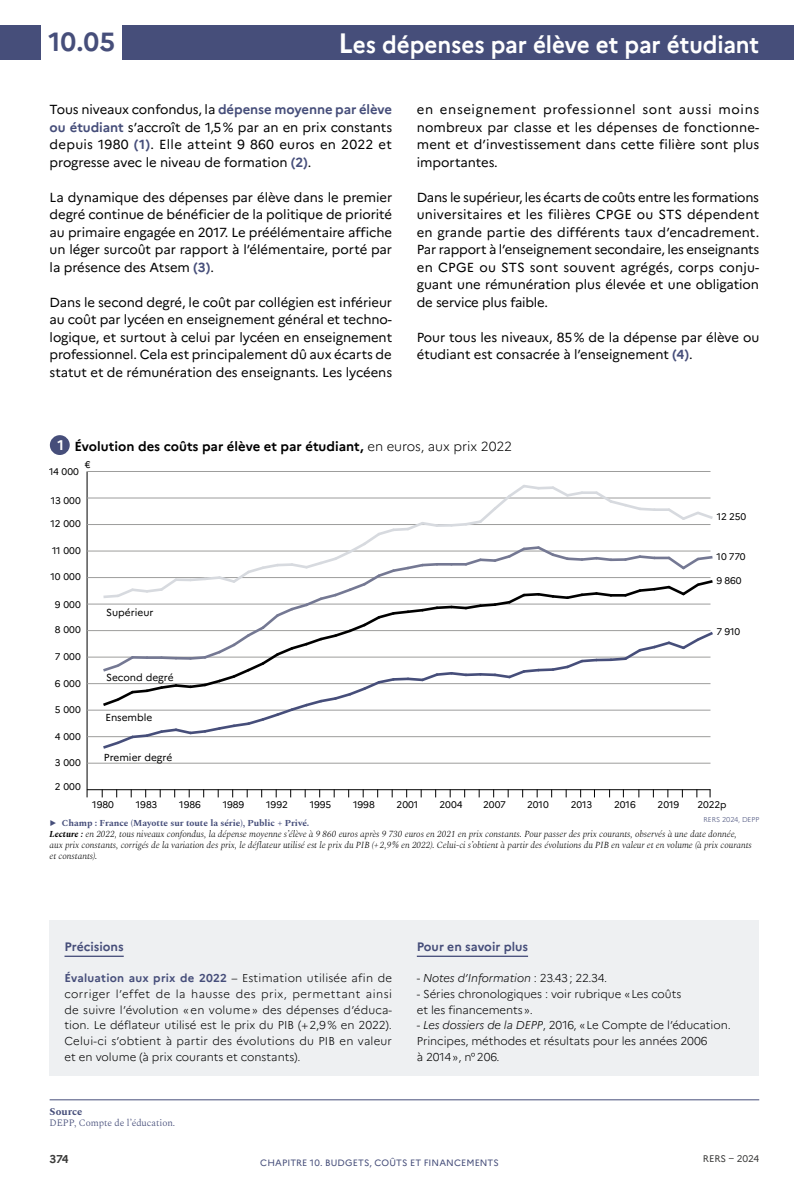
<style>
.page{position:relative;width:794px;height:1191px;background:#fff}
.page>*{position:absolute;margin:0;border:0;box-sizing:border-box;transform-origin:0 0}
.N__page_fiche{font:700 26.25px "Marianne";color:#464e7a}
.Titre_fiche{font:700 23.62px "Marianne";letter-spacing:-.005em;color:#fff;scale:.95 1}
.texte_courant{font:13.12px/17.5px "Marianne";letter-spacing:-.005em;color:#000;text-align:justify}
.t1{font:700 13.12px "Marianne";color:#000}
.titre_Pour_en_savoir{font:700 12.25px "Marianne";color:#464e7a}
.titre_Précisions{font:700 12.25px "Marianne";color:#464e7a}
.txt_Précisions{font:300 11.38px/15.8px "Marianne";letter-spacing:-.005em;color:#000}
.t2{font:italic 300 11.38px "Marianne";letter-spacing:-.005em;color:#000}
.t3{font:700 11.38px "Marianne";color:#3c3c3b}
.titre_Source{font:700 10.5px "Spectral";color:#464e7a}
.t4{font:10.15px "Marianne";color:#000}
.t5{font:9.62px "Marianne";color:#000}
.txt_sources{font:300 9.62px "Spectral";color:#464e7a}
.t6{font:9.62px "Marianne";letter-spacing:-.005em;color:#3c3c3b}
.Note_de_lecture{font:italic 300 9.1px/11px "Spectral";color:#000}
.t7{font:700 9.1px "Spectral";color:#464e7a}
.t8{font:9.1px "Marianne";letter-spacing:.01em;color:#464e7a}
.figure_et_tableaux{font:300 7px "Marianne";color:#464e7a}
.s1{font-size:28px}
.s2{font-weight:700;color:#464e7a}
.s3{font-size:14px;color:#fff}
.s4{font-weight:300}
.s5{font-weight:700}
.s6{font-style:normal}
.s7{font-style:italic}
</style>
<div class="page">
<div style="left:0;top:25px;width:794px;height:35px;background:#464e7a"></div>
<div style="left:50px;top:920px;width:709px;height:155px;background:#eef0f2"></div>
<hr style="left:64px;top:955px;width:60px;height:2px;background:#464e7a">
<hr style="left:417px;top:955px;width:111px;height:2px;background:#464e7a">
<div style="left:42px;top:19px;width:80px;height:44px;background:#fff"></div>
<hr style="left:50px;top:1099px;width:709px;height:1px;background:#464e7a">
<div style="left:50px;top:435px;width:20px;height:20px;background:#464e7a;border-radius:50%"></div>
<hr style="left:87px;top:789px;width:623px;height:1px;background:#000">
<hr style="left:87px;top:471px;width:1px;height:318px;background:#000">
<hr style="left:87px;top:763px;width:623px;height:1px;background:#9d9d9c">
<hr style="left:87px;top:736px;width:623px;height:1px;background:#9d9d9c">
<hr style="left:87px;top:710px;width:623px;height:1px;background:#9d9d9c">
<hr style="left:87px;top:683px;width:623px;height:1px;background:#9d9d9c">
<hr style="left:87px;top:657px;width:623px;height:1px;background:#9d9d9c">
<hr style="left:87px;top:630px;width:623px;height:1px;background:#9d9d9c">
<hr style="left:87px;top:604px;width:623px;height:1px;background:#9d9d9c">
<hr style="left:87px;top:577px;width:623px;height:1px;background:#9d9d9c">
<hr style="left:87px;top:551px;width:623px;height:1px;background:#9d9d9c">
<hr style="left:87px;top:524px;width:623px;height:1px;background:#9d9d9c">
<hr style="left:87px;top:498px;width:623px;height:1px;background:#9d9d9c">
<hr style="left:87px;top:471px;width:623px;height:1px;background:#9d9d9c">
<svg style="left:100px;top:485px;width:613px;height:264px"></svg>
<p class="N__page_fiche" style="left:49px;top:26px;width:68px">10.05</p>
<p class="Titre_fiche" style="left:338px;top:30px;width:444px"><span class="s1">L</span>es dépenses par élève et par étudiant</p>
<p class="texte_courant" style="left:50px;top:101px;width:344px">Tous niveaux confondus, la <span class="s2">dépense moyenne par élève ou étudiant</span> s’accroît de 1,5% par an en prix constants depuis 1980 <span class="s2">(1)</span>. Elle atteint 9 860 euros en 2022 et progresse avec le niveau de formation <span class="s2">(2)</span>.</p>
<p class="texte_courant" style="left:50px;top:188px;width:344px">La dynamique des dépenses par élève dans le premier degré continue de bénéficier de la politique de priorité au primaire engagée en 2017. Le préélémentaire affiche un léger surcoût par rapport à l’élémentaire, porté par la présence des Atsem <span class="s2">(3)</span>.</p>
<p class="texte_courant" style="left:50px;top:293px;width:344px">Dans le second degré, le coût par collégien est inférieur au coût par lycéen en enseignement général et techno&shy;logique, et surtout à celui par lycéen en enseignement professionnel. Cela est principalement dû aux écarts de statut et de rémunération des enseignants. Les lycéens</p>
<p class="texte_courant" style="left:417px;top:101px;width:344px">en enseignement professionnel sont aussi moins nombreux par classe et les dépenses de fonctionne&shy;ment et d’investissement dans cette filière sont plus importantes.</p>
<p class="texte_courant" style="left:417px;top:188px;width:344px">Dans le supérieur, les écarts de coûts entre les formations universitaires et les filières CPGE ou STS dépendent en grande partie des différents taux d’encadrement.<br>Par rapport à l’enseignement secondaire, les enseignants en CPGE ou STS sont souvent agrégés, corps conju&shy;guant une rémunération plus élevée et une obligation de service plus faible.</p>
<p class="texte_courant" style="left:417px;top:328px;width:344px">Pour tous les niveaux, 85% de la dépense par élève ou étudiant est consacrée à l’enseignement <span class="s2">(4)</span>.</p>
<p class="t1" style="left:57px;top:439px;width:456px"><span class="s3">1</span> Évolution des coûts par élève et par étudiant, <span class="s4">en euros, aux prix 2022</span></p>
<p class="t5" style="left:85px;top:458px;width:7px">€</p>
<p class="t5" style="left:49px;top:465px;width:32px">14 000</p>
<p class="t5" style="left:51px;top:494px;width:32px">13 000</p>
<p class="t5" style="left:51px;top:517px;width:32px">12 000</p>
<p class="t5" style="left:52px;top:545px;width:30px">11 000</p>
<p class="t5" style="left:51px;top:571px;width:32px">10 000</p>
<p class="t5" style="left:55px;top:598px;width:27px">9 000</p>
<p class="t5" style="left:55px;top:624px;width:27px">8 000</p>
<p class="t5" style="left:55px;top:650px;width:27px">7 000</p>
<p class="t5" style="left:55px;top:677px;width:27px">6 000</p>
<p class="t5" style="left:55px;top:703px;width:27px">5 000</p>
<p class="t5" style="left:55px;top:730px;width:27px">4 000</p>
<p class="t5" style="left:55px;top:757px;width:27px">3 000</p>
<p class="t5" style="left:55px;top:780px;width:27px">2 000</p>
<p class="t4" style="left:106px;top:606px;width:49px">Supérieur</p>
<p class="t4" style="left:106px;top:671px;width:69px">Second degré</p>
<p class="t4" style="left:105px;top:711px;width:49px">Ensemble</p>
<p class="t4" style="left:104px;top:751px;width:70px">Premier degré</p>
<p class="t5" style="left:717px;top:510px;width:31px">12 250</p>
<p class="t5" style="left:716px;top:550px;width:31px">10 770</p>
<p class="t5" style="left:716px;top:574px;width:26px">9 860</p>
<p class="t5" style="left:716px;top:626px;width:25px">7 910</p>
<p class="t5" style="left:92px;top:799px;width:23px">1980</p>
<p class="t5" style="left:136px;top:799px;width:23px">1983</p>
<p class="t5" style="left:179px;top:799px;width:23px">1986</p>
<p class="t5" style="left:223px;top:799px;width:23px">1989</p>
<p class="t5" style="left:266px;top:799px;width:23px">1992</p>
<p class="t5" style="left:310px;top:799px;width:23px">1995</p>
<p class="t5" style="left:353px;top:799px;width:23px">1998</p>
<p class="t5" style="left:396px;top:799px;width:23px">2001</p>
<p class="t5" style="left:439px;top:799px;width:25px">2004</p>
<p class="t5" style="left:483px;top:799px;width:24px">2007</p>
<p class="t5" style="left:527px;top:799px;width:23px">2010</p>
<p class="t5" style="left:571px;top:799px;width:23px">2013</p>
<p class="t5" style="left:614px;top:799px;width:23px">2016</p>
<p class="t5" style="left:657px;top:799px;width:23px">2019</p>
<p class="t5" style="left:697px;top:799px;width:31px">2022p</p>
<p class="figure_et_tableaux" style="left:703px;top:815px;width:57px">RERS 2024, DEPP</p>
<p class="t7" style="left:50px;top:816px;width:261px">▶ Champ : France (Mayotte sur toute la série), Public + Privé.</p>
<p class="Note_de_lecture" style="left:50px;top:829px;width:704px"><span class="s5">Lecture :</span> en 2022, tous niveaux confondus, la dépense moyenne s’élève à 9 860 euros après 9 730 euros en 2021 en prix constants. Pour passer des prix courants, observés à une date donnée, aux prix constants, corrigés de la variation des prix, le déflateur utilisé est le prix du PIB (+ 2,9 % en 2022). Celui-ci s’obtient à partir des évolutions du PIB en valeur et en volume (à prix courants et constants).</p>
<p class="titre_Précisions" style="left:64px;top:938px;width:61px">Précisions</p>
<p class="txt_Précisions" style="left:64px;top:970px;width:329px;text-align:justify"><span class="s2">Évaluation aux prix de 2022</span> – Estimation utilisée afin de corriger l’effet de la hausse des prix, permettant ainsi de suivre l’évolution « en volume » des dépenses d’éduca&shy;tion. Le déflateur utilisé est le prix du PIB (+2,9% en 2022).<br>Celui-ci s’obtient à partir des évolutions du PIB en valeur et en volume (à prix courants et constants).</p>
<p class="titre_Source" style="left:50px;top:1103px;width:34px">Source</p>
<p class="txt_sources" style="left:50px;top:1116px;width:127px">DEPP, Compte de l’éducation.</p>
<p class="titre_Pour_en_savoir" style="left:417px;top:938px;width:113px">Pour en savoir plus</p>
<p class="t2" style="left:417px;top:971px;width:192px"><span class="s6">-</span> Notes d’Information <span class="s6">: 23.43; 22.34.</span></p>
<p class="txt_Précisions" style="left:417px;top:986px;width:266px">- Séries chronologiques : voir rubrique «Les coûts et les financements».</p>
<p class="txt_Précisions" style="left:417px;top:1017px;width:315px">- <span class="s7">Les dossiers de la DEPP</span>, 2016, «Le Compte de l’éducation.<br>Principes, méthodes et résultats pour les années 2006<br>à 2014», n°206.</p>
<p class="t3" style="left:50px;top:1152px;width:21px">374</p>
<p class="t8" style="left:260px;top:1157px;width:78px">CHAPITRE 10. Budgets</p>
<p class="t8" style="left:369px;top:1157px;width:62px">, coûtsetfinancements</p>
<p class="t6" style="left:703px;top:1153px;width:58px">RERS – 2024</p>
</div>
